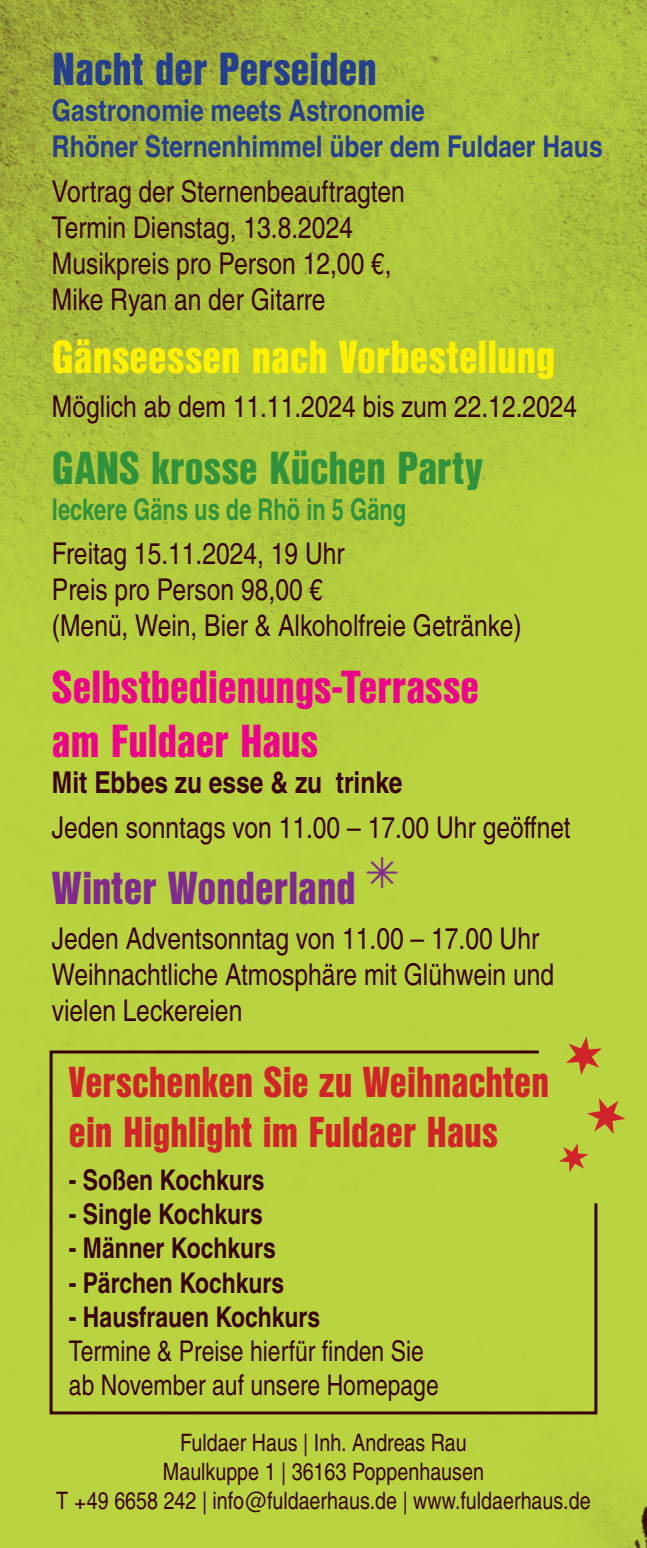
<style>
.page{position:relative;width:647px;height:1548px;background:#fff}
.page>*{position:absolute;margin:0;border:0;box-sizing:border-box;transform-origin:0 0}
.t1{font:900 45px/54px "Nimbus San Con L";color:#ed028c}
.t2{font:900 45px "Nimbus San Con L";color:#fff101}
.t3{font:900 45px "Nimbus San Con L";color:#31923c}
.t4{font:900 45px "Nimbus San Con L";color:#253f8e}
.t5{font:900 45px "Nimbus San Con L";color:#802990}
.t6{font:900 42px/50.4px "Nimbus San Con L";color:#d1232a}
.t7{font:30px/36px "Nimbus San Con L";color:#39020d}
.t8{font:700 30px/36px "Nimbus San Con L";color:#253f8e}
.t9{font:700 30px "Nimbus San Con L";color:#31923c;scale:.89 1}
.t10{font:700 30px "Nimbus San Con L";color:#39020d}
.t11{font:700 28.5px "Nimbus San Con L";color:#39020d}
.t12{font:28.5px/34.2px "Nimbus San Con L";color:#39020d}
.t13{font:24px/28.8px "Nimbus San Con L";color:#39020d;text-align:center}
</style>
<div class="page">
<img style="left:0;top:0;width:646px;height:1548px">
<div style="left:48px;top:1049px;width:550px;height:367px;background:#bad340"></div>
<div style="left:564px;top:1033px;width:39px;height:44px;background:#bad340"></div>
<div style="left:556px;top:1091px;width:73px;height:85px;background:#bad340"></div>
<svg style="left:367px;top:857px;width:30px;height:30px"></svg>
<h1 class="t4" style="left:52px;top:35px;width:326px">Nacht der Perseiden</h1>
<p class="t8" style="left:52px;top:92px;width:552px">Gastronomie meets Astronomie<br>Rhöner Sternenhimmel über dem Fuldaer Haus</p>
<p class="t7" style="left:52px;top:172px;width:354px">Vortrag der Sternenbeauftragten<br>Termin Dienstag, 13.8.2024<br>Musikpreis pro Person 12,00 €,<br>Mike Ryan an der Gitarre</p>
<h1 class="t2" style="left:52px;top:322px;width:504px">Gänseessen nach Vorbestellung</h1>
<p class="t7" style="left:52px;top:387px;width:526px">Möglich ab dem 11.11.2024 bis zum 22.12.2024</p>
<h1 class="t3" style="left:52px;top:434px;width:432px">GANS krosse Küchen Party</h1>
<p class="t9" style="left:52px;top:487px;width:399px">leckere Gäns us de Rhö in 5 Gäng</p>
<p class="t7" style="left:52px;top:534px;width:471px">Freitag 15.11.2024, 19 Uhr<br>Preis pro Person 98,00 €<br>(Menü, Wein, Bier &amp; Alkoholfreie Getränke)</p>
<h1 class="t1" style="left:52px;top:658px;width:428px">Selbstbedienungs-Terrasse am Fuldaer Haus</h1>
<p class="t10" style="left:52px;top:760px;width:352px">Mit Ebbes zu esse &amp; zu trinke</p>
<p class="t7" style="left:52px;top:808px;width:520px">Jeden sonntags von 11.00 – 17.00 Uhr geöffnet</p>
<h1 class="t5" style="left:52px;top:854px;width:305px">Winter Wonderland</h1>
<p class="t7" style="left:52px;top:919px;width:503px">Jeden Adventsonntag von 11.00 – 17.00 Uhr<br>Weihnachtliche Atmosphäre mit Glühwein und vielen Leckereien</p>
<h2 class="t6" style="left:69px;top:1055px;width:481px">Verschenken Sie zu Weihnachten ein Highlight im Fuldaer Haus</h2>
<p class="t11" style="left:69px;top:1159px;width:197px">- Soßen Kochkurs</p>
<p class="t11" style="left:69px;top:1193px;width:195px">- Single Kochkurs</p>
<p class="t11" style="left:69px;top:1227px;width:208px">- Männer Kochkurs</p>
<p class="t11" style="left:69px;top:1261px;width:217px">- Pärchen Kochkurs</p>
<p class="t11" style="left:69px;top:1295px;width:253px">- Hausfrauen Kochkurs</p>
<p class="t12" style="left:69px;top:1333px;width:371px">Termine &amp; Preise hierfür finden Sie ab November auf unsere Homepage</p>
<p class="t13" style="left:56px;top:1427px;width:535px">Fuldaer Haus | Inh. Andreas Rau<br>Maulkuppe 1 | 36163 Poppenhausen<br>T +49 6658 242 | info@fuldaerhaus.de | www.fuldaerhaus.de</p>
</div>
